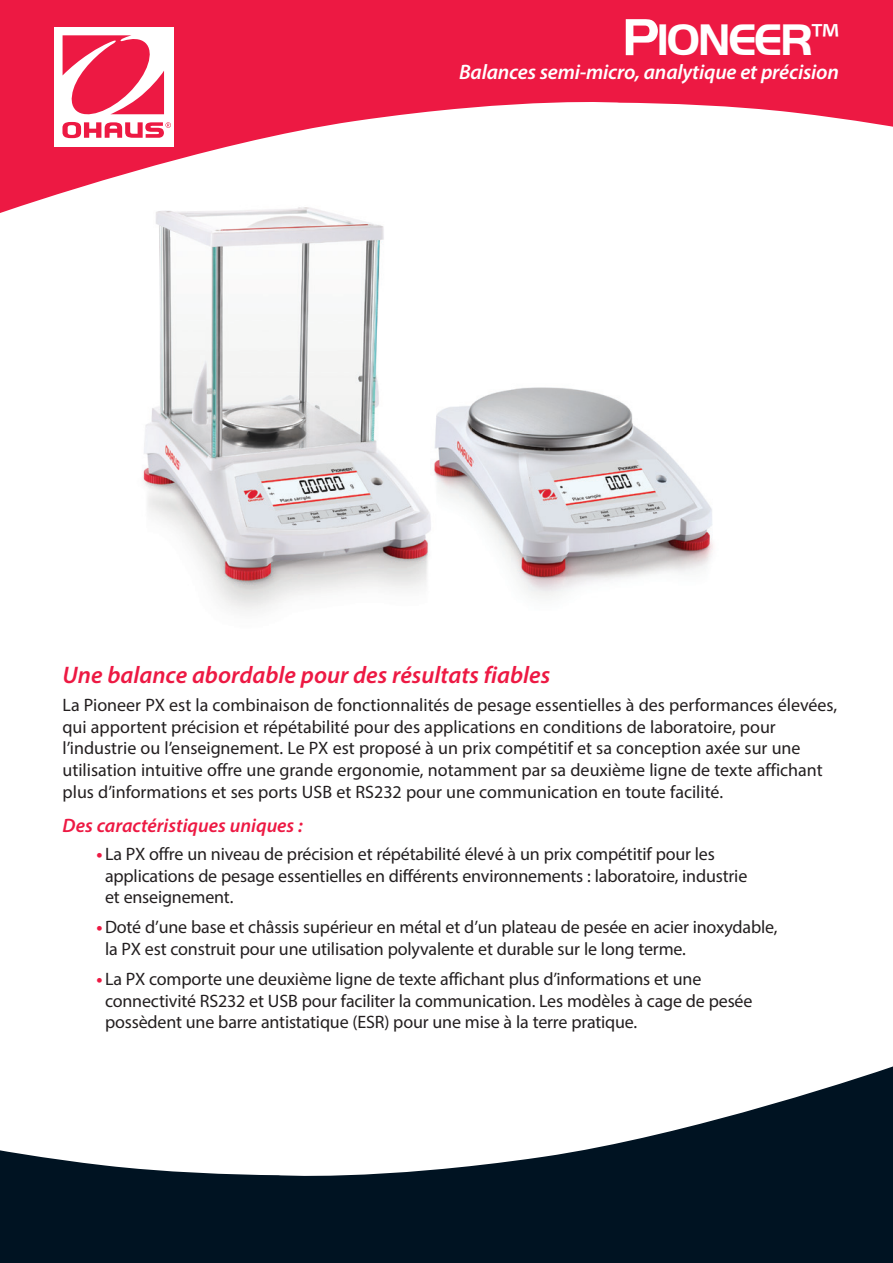
<style>
.page{position:relative;width:893px;height:1263px;background:#fff}
.page>*{position:absolute;margin:0;border:0;box-sizing:border-box;transform-origin:0 0}
.Cover_Product_Name{font:700 45.9px "Handel Got D";letter-spacing:-.05em;color:#fff}
.Cover_Headline_Text{font:italic 600 24px "Myriad Pro";color:#ed1943}
.Cover_Product_Sub_Ti{font:italic 600 21px "Myriad Pro";letter-spacing:-.01em;color:#fff}
.Cover_Standard_Featu{font:italic 600 19.5px "Myriad Pro";color:#ed1943}
.Cover_Copy_Text{font:18px/21.6px "Myriad Pro";letter-spacing:-.01em;color:#231f20}
.s1{font-size:54px}
.s2{font-family:"Myriad Pro";font-weight:400}
.s3{font-weight:700;color:#ed1943}
</style>
<div class="page">
<svg style="left:0;top:0;width:893px;height:213px;fill:#ed1943"></svg>
<div style="left:54px;top:27px;width:120px;height:119px;background:#fff"></div>
<svg style="left:62px;top:35px;width:109px;height:103px"></svg>
<svg style="left:0;top:1066px;width:893px;height:197px;fill:#001322"></svg>
<img style="left:113px;top:195px;width:622px;height:416px">
<p class="Cover_Product_Name" style="left:622px;top:14px;width:218px"><span class="s1">P</span>IONEER<span class="s2">™</span></p>
<p class="Cover_Product_Sub_Ti" style="left:459px;top:59px;width:381px">Balances semi-micro, analytique et précision</p>
<p class="Cover_Headline_Text" style="left:63px;top:660px;width:489px">Une balance abordable pour des résultats fiables</p>
<p class="Cover_Copy_Text" style="left:63px;top:694px;width:776px">La Pioneer PX est la combinaison de fonctionnalités de pesage essentielles à des performances élevées, qui apportent précision et répétabilité pour des applications en conditions de laboratoire, pour l’industrie ou l’enseignement. Le PX est proposé à un prix compétitif et sa conception axée sur une utilisation intuitive offre une grande ergonomie, notamment par sa deuxième ligne de texte affichant plus d’informations et ses ports USB et RS232 pour une communication en toute facilité.</p>
<p class="Cover_Standard_Featu" style="left:63px;top:813px;width:242px">Des caractéristiques uniques :</p>
<p class="Cover_Copy_Text" style="left:105px;top:843px;width:644px;text-indent:-9px"><span class="s3">•</span> La PX offre un niveau de précision et répétabilité élevé à un prix compétitif pour les applications de pesage essentielles en différents environnements : laboratoire, industrie et enseignement.</p>
<p class="Cover_Copy_Text" style="left:105px;top:916px;width:674px;text-indent:-9px"><span class="s3">•</span>Doté d’une base et châssis supérieur en métal et d’un plateau de pesée en acier inoxydable, la PX est construit pour une utilisation polyvalente et durable sur le long terme.</p>
<p class="Cover_Copy_Text" style="left:105px;top:968px;width:649px;text-indent:-9px"><span class="s3">•</span> La PX comporte une deuxième ligne de texte affichant plus d’informations et une connectivité RS232 et USB pour faciliter la communication. Les modèles à cage de pesée possèdent une barre antistatique (ESR) pour une mise à la terre pratique.</p>
</div>
